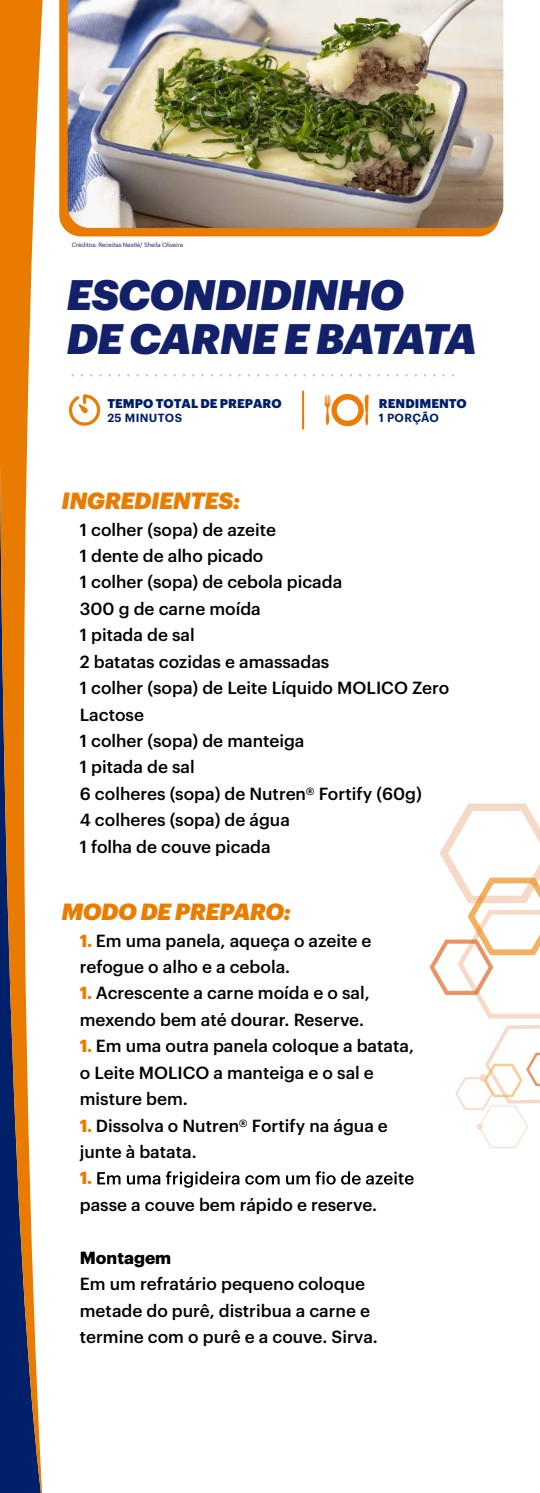
<style>
.page{position:relative;width:540px;height:1493px;background:#fff}
.page>*{position:absolute;margin:0;border:0;box-sizing:border-box;transform-origin:0 0}
.t1{font:italic 900 41.75px/44.9px "Graphik";letter-spacing:-.02em;color:#13216a}
.t2{font:italic 900 22.95px "Graphik";letter-spacing:-.02em;color:#ea7c00}
.t3{font:500 17.2px/26.4px "Graphik";color:#000}
.t4{font:700 17.2px "Graphik";color:#000}
.t5{font:700 17.2px "Graphik";color:#ea7c00}
.t6{font:900 12.45px "Graphik";color:#001f69}
.t7{font:600 11.55px "Graphik";letter-spacing:.025em;color:#001f69}
.t8{font:6.1px "Graphik";letter-spacing:-.02em;color:#13216a}
.s1{font-weight:700;color:#ea7c00}
</style>
<div class="page">
<svg style="left:0;top:0;width:43px;height:1492px"></svg>
<svg style="left:430px;top:803px;width:110px;height:215px"></svg>
<svg style="left:455px;top:1025px;width:85px;height:122px"></svg>
<svg style="left:97px;top:1171px;width:317px;height:16px"></svg>
<svg style="left:71px;top:374px;width:382px;height:2px"></svg>
<svg style="left:325px;top:394px;width:44px;height:33px"></svg>
<svg style="left:68px;top:394px;width:33px;height:32px"></svg>
<hr style="left:302px;top:390px;width:2px;height:39px;background:#ec7c07">
<svg style="left:59px;top:0;width:437px;height:236px;background:#e8800a"></svg>
<img style="left:68px;top:0;width:435px;height:228px">
<p class="t8" style="left:72px;top:240px;width:113px">Créditos: Receitas Nestlé/ Sheila Oliveira</p>
<h1 class="t1" style="left:66px;top:268px;width:412px">ESCONDIDINHO<br>DE CARNE E BATATA</h1>
<p class="t6" style="left:107px;top:393px;width:176px">TEMPO TOTAL DE PREPARO</p>
<p class="t7" style="left:107px;top:409px;width:76px">25 MINUTOS</p>
<p class="t6" style="left:379px;top:394px;width:89px">RENDIMENTO</p>
<p class="t7" style="left:379px;top:409px;width:62px">1 PORÇÃO</p>
<h2 class="t2" style="left:61px;top:483px;width:180px">INGREDIENTES:</h2>
<p class="t3" style="left:80px;top:514px;width:371px">1 colher (sopa) de azeite<br>1 dente de alho picado<br>1 colher (sopa) de cebola picada<br>300 g de carne moída<br>1 pitada de sal<br>2 batatas cozidas e amassadas<br>1 colher (sopa) de Leite Líquido MOLICO Zero<br>Lactose<br>1 colher (sopa) de manteiga<br>1 pitada de sal<br>6 colheres (sopa) de Nutren® Fortify (60g)<br>4 colheres (sopa) de água<br>1 folha de couve picada</p>
<h2 class="t2" style="left:61px;top:893px;width:231px">MODO DE PREPARO:</h2>
<p class="t3" style="left:80px;top:925px;width:293px"><span class="s1">1.</span> Em uma panela, aqueça o azeite e refogue o alho e a cebola.</p>
<p class="t3" style="left:80px;top:978px;width:291px"><span class="s1">1.</span> Acrescente a carne moída e o sal, mexendo bem até dourar. Reserve.</p>
<p class="t3" style="left:80px;top:1031px;width:336px"><span class="s1">1.</span> Em uma outra panela coloque a batata, o Leite MOLICO a manteiga e o sal e misture bem.</p>
<p class="t3" style="left:80px;top:1110px;width:310px"><span class="s1">1.</span> Dissolva o Nutren® Fortify na água e junte à batata.</p>
<p class="t5" style="left:80px;top:1164px;width:14px">1.</p>
<p class="t3" style="left:80px;top:1189px;width:299px">passe a couve bem rápido e reserve.</p>
<p class="t4" style="left:80px;top:1243px;width:93px">Montagem</p>
<p class="t3" style="left:80px;top:1268px;width:300px">Em um refratário pequeno coloque metade do purê, distribua a carne e termine com o purê e a couve. Sirva.</p>
</div>
